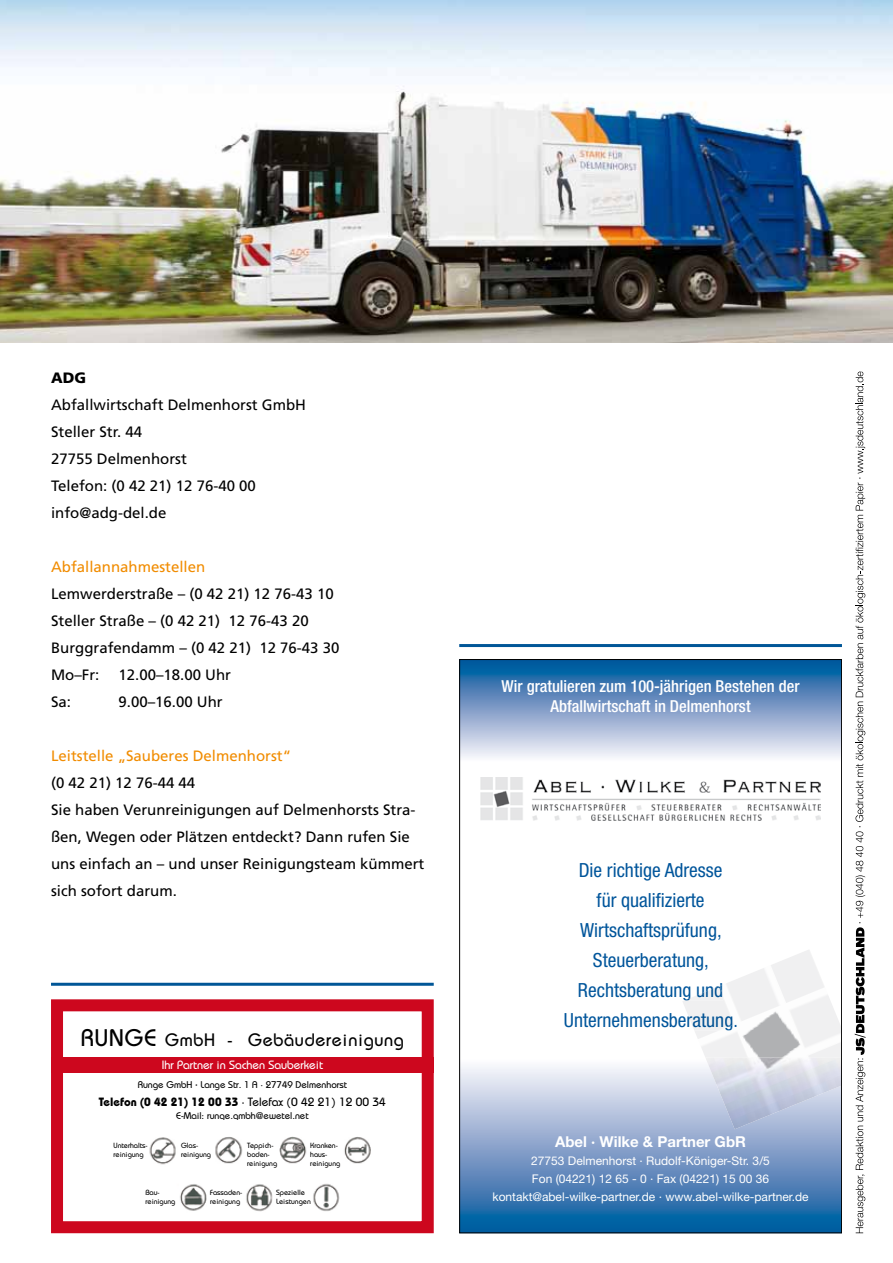
<style>
.page{position:relative;width:893px;height:1263px;background:#fff}
.page>*{position:absolute;margin:0;border:0;box-sizing:border-box;transform-origin:0 0}
.t1{font:condensed 19.5px/30px "Helvetica Neue LT Std";color:#00559b;text-align:center}
.t2{font:500 18px "Bauhaus Std";letter-spacing:.04em;color:#000}
.t3{font:500 condensed 16.5px/19.8px "Helvetica Neue LT Std";color:#fff;text-align:center}
.t4{font:15px/27px "Frutiger LT Std";color:#000}
.t5{font:15px "Frutiger LT Std";color:#f18c00}
.t6{font:700 15px "Helvetica Neue LT Std";color:#fff}
.t7{font:900 15px "Frutiger LT Std";color:#000}
.t8{font:12px/18px "Helvetica Neue LT Std";color:#fff;text-align:center}
.t9{font:700 12px "Bauhaus Std";color:#000}
.t10{font:500 12px "Bauhaus Std";color:#fff}
.t11{font:500 9.75px "Bauhaus Std";color:#000}
.t12{font:500 7.5px/9px "Bauhaus Std";color:#000}
.s1{font-size:24px}
.s2{font-family:"Helvetica Neue LT Std"}
.s3{font-family:"Helvetica Neue LT Std";font-weight:500;font-size:9.75px}
.s4{font-weight:500}
.s5{color:#005193}
.s6{color:#00559a}
</style>
<div class="page">
<svg style="left:855px;top:371px;width:10px;height:862px"></svg>
<svg style="left:461px;top:1067px;width:379px;height:164px;background:#759bc6"></svg>
<svg style="left:461px;top:661px;width:379px;height:97px;background:#7ca0c8"></svg>
<img style="left:480px;top:777px;width:341px;height:44px">
<img style="left:683px;top:950px;width:157px;height:107px">
<img style="left:705px;top:1057px;width:135px;height:72px">
<img style="left:684px;top:984px;width:39px;height:16px">
<img style="left:687px;top:1013px;width:50px;height:17px">
<div style="left:51px;top:1057px;width:383px;height:16px;background:#cd071e"></div>
<img style="left:149px;top:1136px;width:222px;height:76px">
<div style="left:51px;top:999px;width:383px;height:234px;border:12px solid #cd071e"></div>
<hr style="left:459px;top:644px;width:383px;height:3px;background:#005697">
<hr style="left:51px;top:983px;width:383px;height:3px;background:#005697">
<img style="left:0;top:0;width:893px;height:343px">
<p class="t7" style="left:51px;top:368px;width:37px">ADG</p>
<p class="t4" style="left:51px;top:391px;width:257px">Abfallwirtschaft Delmenhorst GmbH<br>Steller Str. 44<br>27755 Delmenhorst<br>Telefon: (0 42 21) 12 76-40 00 info@adg-del.de</p>
<p class="t5" style="left:51px;top:558px;width:156px">Abfallannahmestellen</p>
<p class="t4" style="left:51px;top:580px;width:290px">Lemwerderstraße – (0 42 21) 12 76-43 10<br>Steller Straße – (0 42 21) 12 76-43 20<br>Burggrafendamm – (0 42 21) 12 76-43 30<br>Mo–Fr:</p>
<p class="t4" style="left:119px;top:661px;width:114px">12.00–18.00 Uhr</p>
<p class="t4" style="left:51px;top:688px;width:22px">Sa:</p>
<p class="t4" style="left:119px;top:688px;width:106px">9.00–16.00 Uhr</p>
<p class="t5" style="left:51px;top:747px;width:242px">Leitstelle „Sauberes Delmenhorst“</p>
<p class="t4" style="left:51px;top:769px;width:375px">(0 42 21) 12 76-44 44<br>Sie haben Verunreinigungen auf Delmenhorsts Stra&shy;ßen, Wegen oder Plätzen entdeckt? Dann rufen Sie uns einfach an – und unser Reinigungsteam kümmert sich sofort darum.</p>
<p class="t2" style="left:81px;top:1029px;width:325px"><span class="s1">RUNGE</span> GmbH - Gebäudereinigung</p>
<p class="t10" style="left:162px;top:1057px;width:163px">Ihr Partner in Sachen Sauberkeit</p>
<p class="t11" style="left:138px;top:1079px;width:211px">Runge GmbH <span class="s2">·</span> Lange Str. 1 A · 27749 Delmenhorst</p>
<p class="t9" style="left:99px;top:1094px;width:288px">Telefon (0 42 21) 12 00 33 <span class="s3">·</span> <span class="s4">Telefax (0 42 21) 12 00 34</span></p>
<p class="t11" style="left:176px;top:1109px;width:134px">E-Mail: runge.gmbh@ewetel.net</p>
<p class="t12" style="left:114px;top:1140px;width:36px">Unterhalts&shy;reinigung</p>
<p class="t12" style="left:145px;top:1188px;width:32px">Bau&shy;reinigung</p>
<p class="t12" style="left:276px;top:1188px;width:36px">Spezielle<br>Leistungen</p>
<p class="t12" style="left:181px;top:1140px;width:32px">Glas&shy;reinigung</p>
<p class="t12" style="left:247px;top:1140px;width:32px">Teppich&shy;boden&shy;reinigung</p>
<p class="t12" style="left:310px;top:1140px;width:32px">Kranken&shy;haus&shy;reinigung</p>
<p class="t12" style="left:210px;top:1188px;width:34px">Fassaden&shy;reinigung</p>
<p class="t3" style="left:502px;top:676px;width:299px">Wir gratulieren zum 100-jährigen Bestehen der<br>Abfallwirtschaft in Delmenhorst</p>
<h1 class="t1" style="left:564px;top:855px;width:176px">Die richtige Adresse<br>für qualifizierte<br>Wirtschaftsprüfung,<br>Steuerberatung,<br>Rechtsberatun<span class="s5">g un</span><span class="s6">d<br></span>Unternehmensbe<span class="s5">ratung</span><span class="s6">.</span></h1>
<p class="t6" style="left:555px;top:1132px;width:192px">Abel · Wilke &amp; Partner GbR</p>
<p class="t8" style="left:492px;top:1151px;width:318px">27753 Delmenhorst · Rudolf-Königer-Str. 3/5<br>Fon (04221) 12 65 - 0 · Fax (04221) 15 00 36 kontakt@abel-wilke-partner.de · www.abel-wilke-partner.de</p>
</div>
